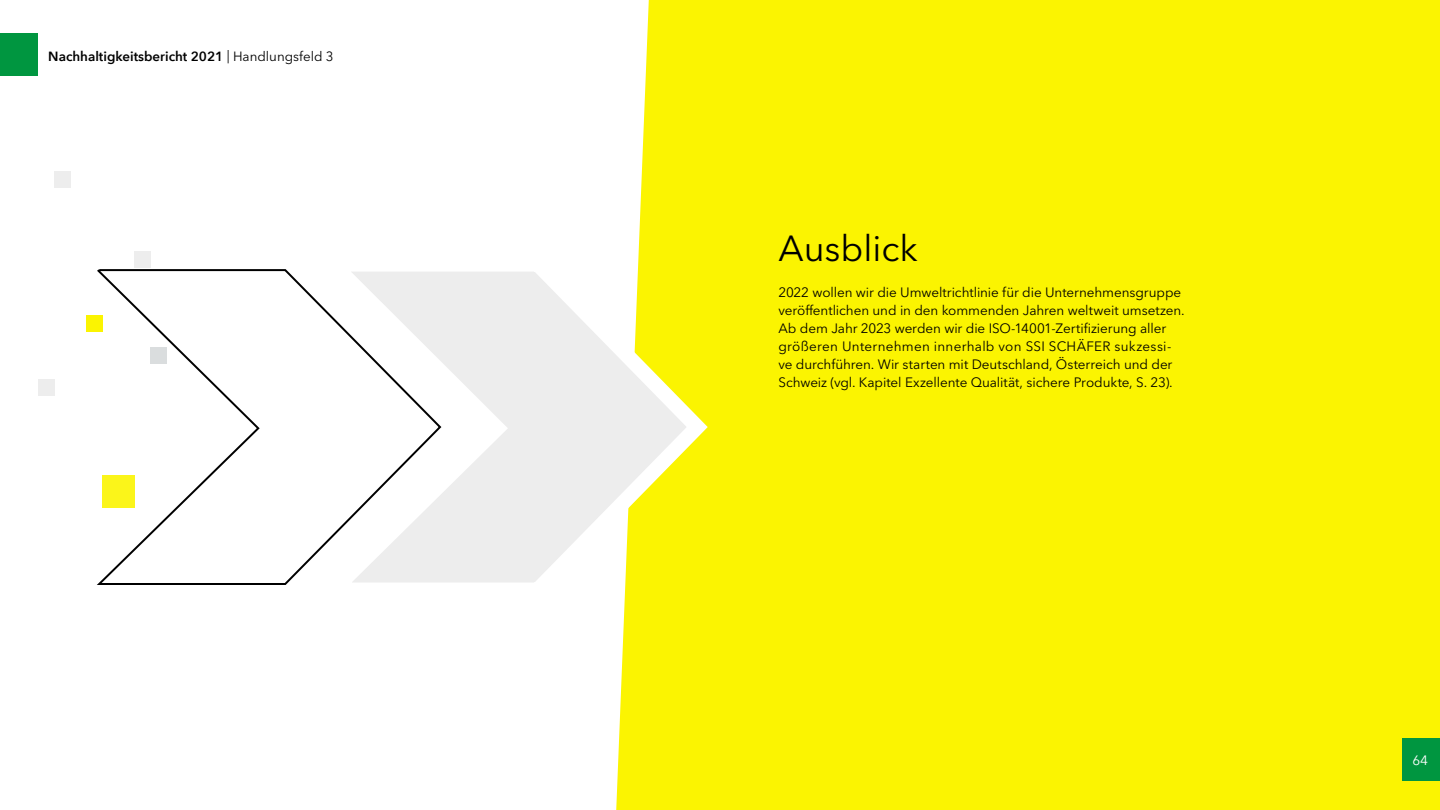
<style>
.page{position:relative;width:1440px;height:810px;background:#fff}
.page>*{position:absolute;margin:0;border:0;box-sizing:border-box;transform-origin:0 0}
.Sunheadline_regular{font:36px "Avenir Next W1 G";color:#000}
.Fließtext{font:13.5px/18px "Avenir Next W1 G";letter-spacing:-.005em;color:#000}
.Fließtext-2{font:13.5px "Avenir Next W1 G";color:#fff}
.t1{font:600 13.35px "Avenir Next";color:#000}
.s1{font-family:"Avenir Next W1 G";font-weight:400}
</style>
<div class="page">
<div style="left:0;top:34px;width:38px;height:42px;background:#009640"></div>
<div style="left:616px;top:0;width:824px;height:810px;background:#fbf401"></div>
<svg style="left:443px;top:243px;width:275px;height:368px"></svg>
<svg style="left:94px;top:267px;width:349px;height:318px"></svg>
<div style="left:102px;top:475px;width:32px;height:32px;background:#fbf51a"></div>
<div style="left:38px;top:379px;width:16px;height:16px;background:#ededed"></div>
<div style="left:86px;top:315px;width:16px;height:16px;background:#fbf401"></div>
<div style="left:150px;top:347px;width:16px;height:16px;background:#daddde"></div>
<div style="left:134px;top:251px;width:16px;height:16px;background:#ededed"></div>
<div style="left:54px;top:171px;width:16px;height:16px;background:#ededed"></div>
<div style="left:1402px;top:738px;width:38px;height:42px;background:#009640"></div>
<p class="t1" style="left:48px;top:45px;width:287px">Nachhaltigkeitsbericht 2021 <span class="s1">| Handlungsfeld 3</span></p>
<p class="Sunheadline_regular" style="left:778px;top:227px;width:141px">Ausblick</p>
<p class="Fließtext" style="left:778px;top:283px;width:408px">2022 wollen wir die Umweltrichtlinie für die Unternehmensgruppe veröffentlichen und in den kommenden Jahren weltweit umsetzen.<br>Ab dem Jahr 2023 werden wir die ISO-14001-Zertifizierung aller größeren Unternehmen innerhalb von SSI SCHÄFER sukzessi&shy;ve durchführen. Wir starten mit Deutschland, Österreich und der Schweiz (vgl. Kapitel Exzellente Qualität, sichere Produkte, S. 23).</p>
<p class="Fließtext-2" style="left:1412px;top:752px;width:17px">64</p>
</div>
